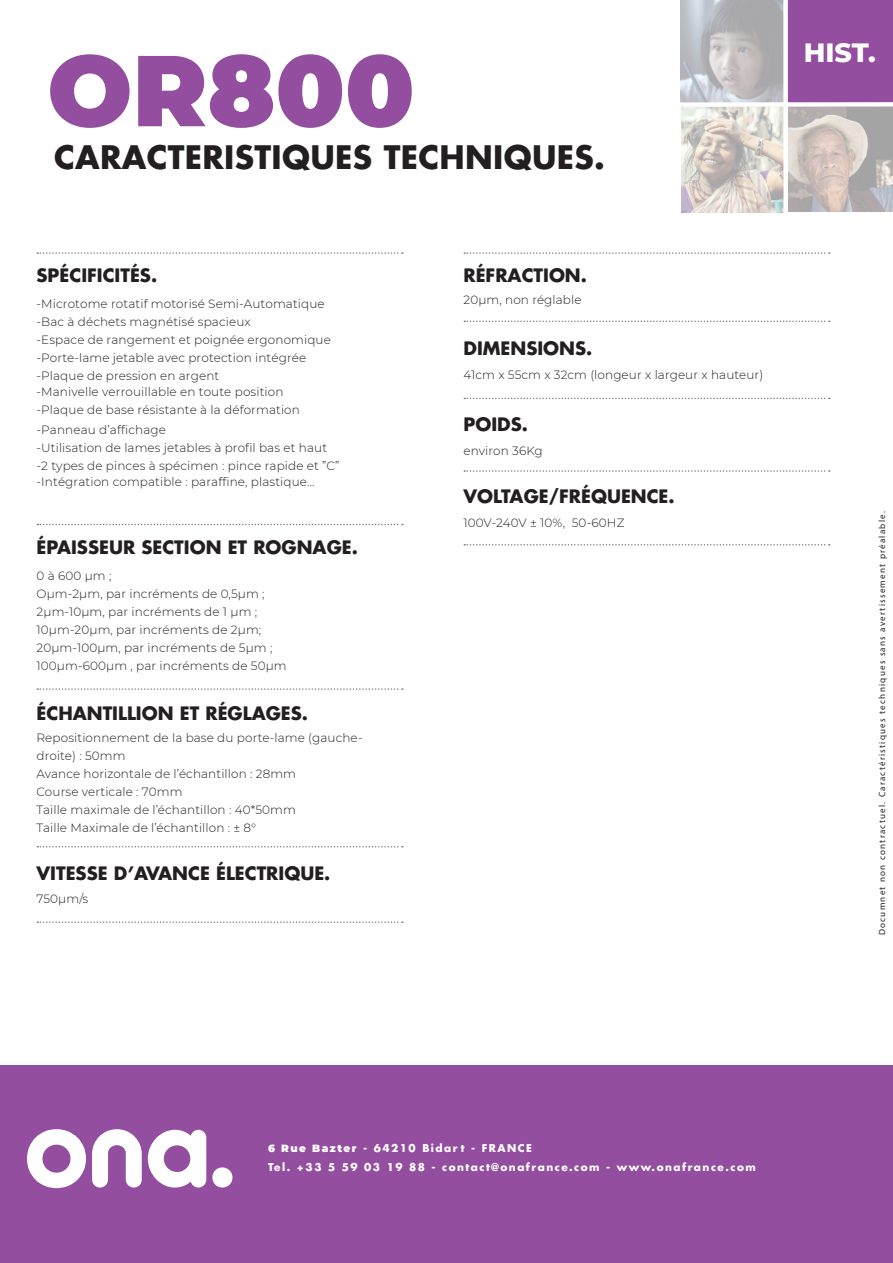
<style>
.page{position:relative;width:893px;height:1263px;background:#fff}
.page>*{position:absolute;margin:0;border:0;box-sizing:border-box;transform-origin:0 0}
.t1{font:103.05px "Rocko Ultra FLF";color:#fff}
.t2{font:900 100.5px "Montserrat";color:#944e9f}
.Header_1{font:700 31.5px "Futura";letter-spacing:.01em;color:#231f20}
.t3{font:800 27px "Montserrat";color:#fff}
.t4{font:700 18px "Futura";color:#231f20}
.Paragraph{font:300 12px/18px "Montserrat";letter-spacing:.01em;color:#231f20}
.t5{font:700 10.5px/19.5px "Futura";letter-spacing:.14em;color:#fff}
.t6{font:9px "Myriad Pro";letter-spacing:.14em;color:#231f20}
.s1{font-family:"Montserrat";font-weight:900}
</style>
<div class="page">
<div style="left:0;top:1065px;width:893px;height:198px;background:#944e9f"></div>
<svg style="left:37px;top:252px;width:366px;height:2px"></svg>
<svg style="left:37px;top:524px;width:366px;height:1px"></svg>
<div style="left:787px;top:0;width:106px;height:106px;background:#944e9f"></div>
<img style="left:681px;top:109px;width:212px;height:104px">
<img style="left:681px;top:0;width:102px;height:99px">
<div style="left:783px;top:0;width:5px;height:215px;background:#fff"></div>
<svg style="left:680px;top:99px;width:213px;height:10px"></svg>
<svg style="left:464px;top:398px;width:366px;height:1px"></svg>
<svg style="left:464px;top:252px;width:366px;height:2px"></svg>
<svg style="left:464px;top:321px;width:366px;height:1px"></svg>
<svg style="left:464px;top:470px;width:366px;height:2px"></svg>
<svg style="left:464px;top:544px;width:366px;height:1px"></svg>
<svg style="left:37px;top:688px;width:366px;height:2px"></svg>
<svg style="left:37px;top:846px;width:366px;height:1px"></svg>
<svg style="left:37px;top:921px;width:366px;height:2px"></svg>
<p class="t2" style="left:47px;top:15px;width:369px">OR800</p>
<p class="Header_1" style="left:54px;top:136px;width:552px">CARACTERISTIQUES TECHNIQUES.</p>
<p class="t4" style="left:37px;top:263px;width:122px">SPÉCIFICITÉS.</p>
<p class="Paragraph" style="left:37px;top:295px;width:296px">-Microtome rotatif motorisé Semi-Automatique -Bac à déchets magnétisé spacieux<br>-Espace de rangement et poignée ergonomique -Porte-lame jetable avec protection intégrée -Plaque de pression en argent</p>
<p class="Paragraph" style="left:37px;top:382px;width:265px">-Manivelle verrouillable en toute position -Plaque de base résistante à la déformation</p>
<p class="Paragraph" style="left:37px;top:421px;width:304px">-Panneau d’affichage<br>-Utilisation de lames jetables à profil bas et haut -2 types de pinces à spécimen : pince rapide et ”C”</p>
<p class="Paragraph" style="left:37px;top:472px;width:280px">-Intégration compatible : paraffine, plastique...</p>
<p class="t4" style="left:37px;top:535px;width:323px">ÉPAISSEUR SECTION ET ROGNAGE.</p>
<p class="Paragraph" style="left:37px;top:566px;width:252px">0 à 600 µm ;<br>Oµm-2µm, par incréments de 0,5µm ;<br>2µm-10µm, par incréments de 1 µm ;<br>10µm-20µm, par incréments de 2µm;<br>20µm-100µm, par incréments de 5µm ;<br>100µm-600µm , par incréments de 50µm</p>
<p class="t4" style="left:37px;top:702px;width:273px">ÉCHANTILLION ET RÉGLAGES.</p>
<p class="Paragraph" style="left:37px;top:729px;width:328px">Repositionnement de la base du porte-lame (gauche&shy;droite) : 50mm<br>Avance horizontale de l’échantillon : 28mm<br>Course verticale : 70mm<br>Taille maximale de l’échantillon : 40*50mm<br>Taille Maximale de l’échantillon : ± 8°</p>
<p class="t4" style="left:37px;top:861px;width:295px">VITESSE D’AVANCE ÉLECTRIQUE.</p>
<p class="Paragraph" style="left:37px;top:889px;width:53px">750µm/s</p>
<p class="t4" style="left:463px;top:264px;width:125px">RÉFRACTION.</p>
<p class="Paragraph" style="left:463px;top:290px;width:120px">20µm, non réglable</p>
<p class="t4" style="left:463px;top:337px;width:130px">DIMENSIONS.</p>
<p class="Paragraph" style="left:463px;top:365px;width:301px">41cm x 55cm x 32cm (longeur x largeur x hauteur)</p>
<p class="t4" style="left:463px;top:412px;width:66px">POIDS.</p>
<p class="Paragraph" style="left:463px;top:441px;width:81px">environ 36Kg</p>
<p class="t4" style="left:463px;top:485px;width:213px">VOLTAGE/FRÉQUENCE.</p>
<p class="Paragraph" style="left:463px;top:513px;width:163px">100V-240V ± 10%, 50-60HZ</p>
<p class="t3" style="left:804px;top:33px;width:73px">HIST.</p>
<p class="t6" style="left:876px;top:935px;width:426px;rotate:-90deg">Documnet non contractuel. Caractéristiques techniques sans avertissement préalable.</p>
<h1 class="t1" style="left:25px;top:1083px;width:211px">ona.</h1>
<p class="t5" style="left:268px;top:1138px;width:489px"><span class="s1">6 Rue Bazter</span> - 64210 Bidar t - FRANCE<br>Tel. +33 5 59 03 19 88 - contact@onafrance.com - www.onafrance.com</p>
</div>
